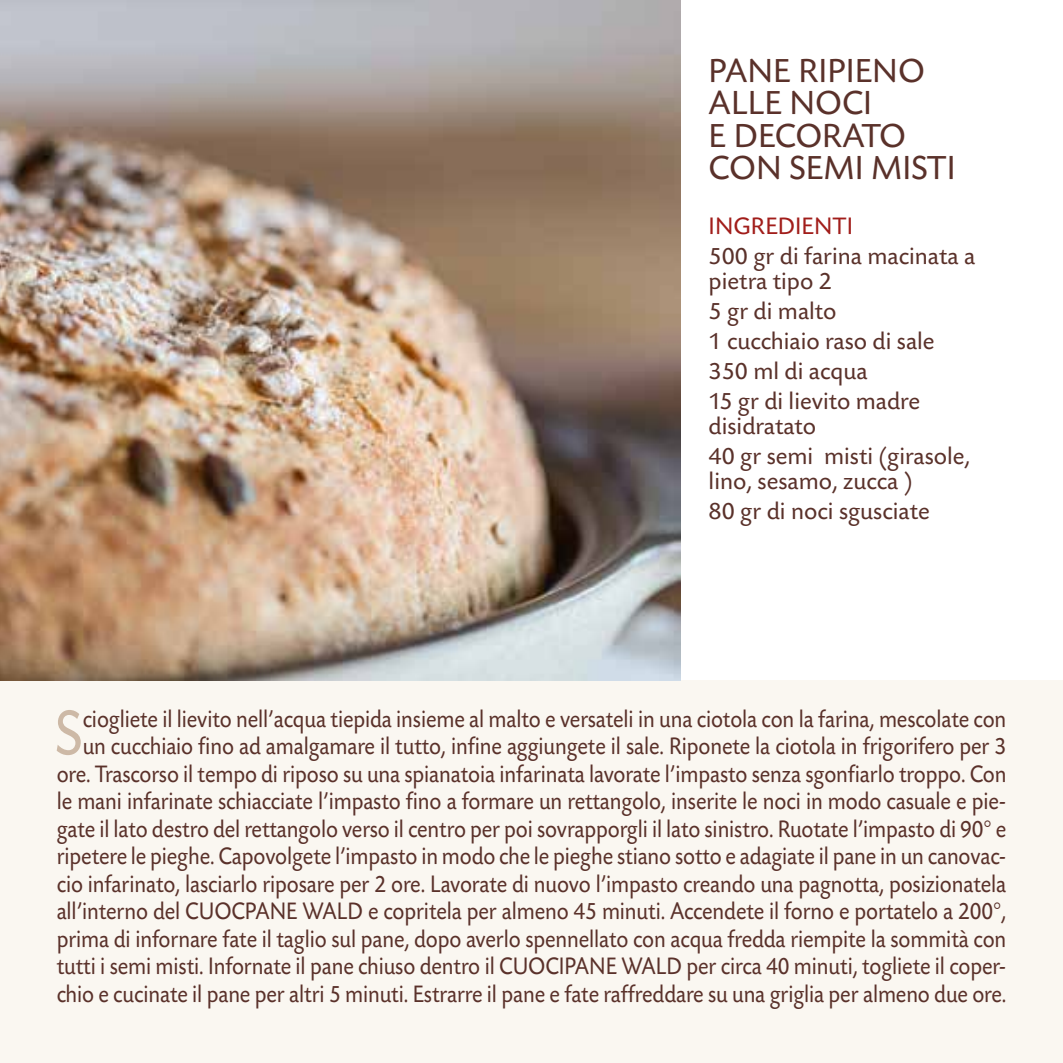
<style>
.page{position:relative;width:1063px;height:1063px;background:#fff}
.page>*{position:absolute;margin:0;border:0;box-sizing:border-box;transform-origin:0 0}
.t1{font:66px "Today SB";color:#cdb9a6;scale:.9 1}
.t2{font:35px/32.5px "Today SB";color:#5a312a}
.t3{font:25px/27.5px "Today SB";letter-spacing:-.005em;color:#5a312a;text-align:right;scale:.9 1}
.t4{font:25px/30px "Today SB";letter-spacing:-.005em;color:#5a312a}
.t5{font:25px "Today SB";color:#a11d1a}
</style>
<div class="page">
<div style="left:0;top:680px;width:1063px;height:383px;background:#faf7f1"></div>
<img style="left:0;top:0;width:680px;height:680px">
<h2 class="t2" style="left:709px;top:56px;width:249px">PANE RIPIENO<br>ALLE NOCI<br>E DECORATO<br>CON SEMI MISTI</h2>
<p class="t5" style="left:709px;top:213px;width:146px">INGREDIENTI</p>
<p class="t4" style="left:709px;top:245px;width:268px;line-height:25px">500 gr di farina macinata a pietra tipo 2</p>
<p class="t4" style="left:709px;top:297px;width:227px">5 gr di malto<br>1 cucchiaio raso di sale<br>350 ml di acqua<br>15 gr di lievito madre</p>
<p class="t4" style="left:709px;top:412px;width:263px">disidratato<br>40 gr semi misti (girasole,</p>
<p class="t4" style="left:709px;top:467px;width:223px">lino, sesamo, zucca )<br>80 gr di noci sgusciate</p>
<p class="t3" style="left:57px;top:706px;width:1057px">ciogliete il lievito nell’acqua tiepida insieme al malto e versateli in una ciotola con la farina, mescolate con un cucchiaio fino ad amalgamare il tutto, infine aggiungete il sale. Riponete la ciotola in frigorifero per 3 ore. Trascorso il tempo di riposo su una spianatoia infarinata lavorate l’impasto senza sgonfiarlo troppo. Con le mani infarinate schiacciate l’impasto fino a formare un rettangolo, inserite le noci in modo casuale e pie&shy;gate il lato destro del rettangolo verso il centro per poi sovrapporgli il lato sinistro. Ruotate l’impasto di 90° e ripetere le pieghe. Capovolgete l’impasto in modo che le pieghe stiano sotto e adagiate il pane in un canovac&shy;cio infarinato, lasciarlo riposare per 2 ore. Lavorate di nuovo l’impasto creando una pagnotta, posizionatela all’interno del CUOCPANE WALD e copritela per almeno 45 minuti. Accendete il forno e portatelo a 200°, prima di infornare fate il taglio sul pane, dopo averlo spennellato con acqua fredda riempite la sommità con tutti i semi misti. Infornate il pane chiuso dentro il CUOCIPANE WALD per circa 40 minuti, togliete il coper&shy;chio e cucinate il pane per altri 5 minuti. Estrarre il pane e fate raffreddare su una griglia per almeno due ore.</p>
<h1 class="t1" style="left:55px;top:698px;width:33px">S</h1>
</div>
